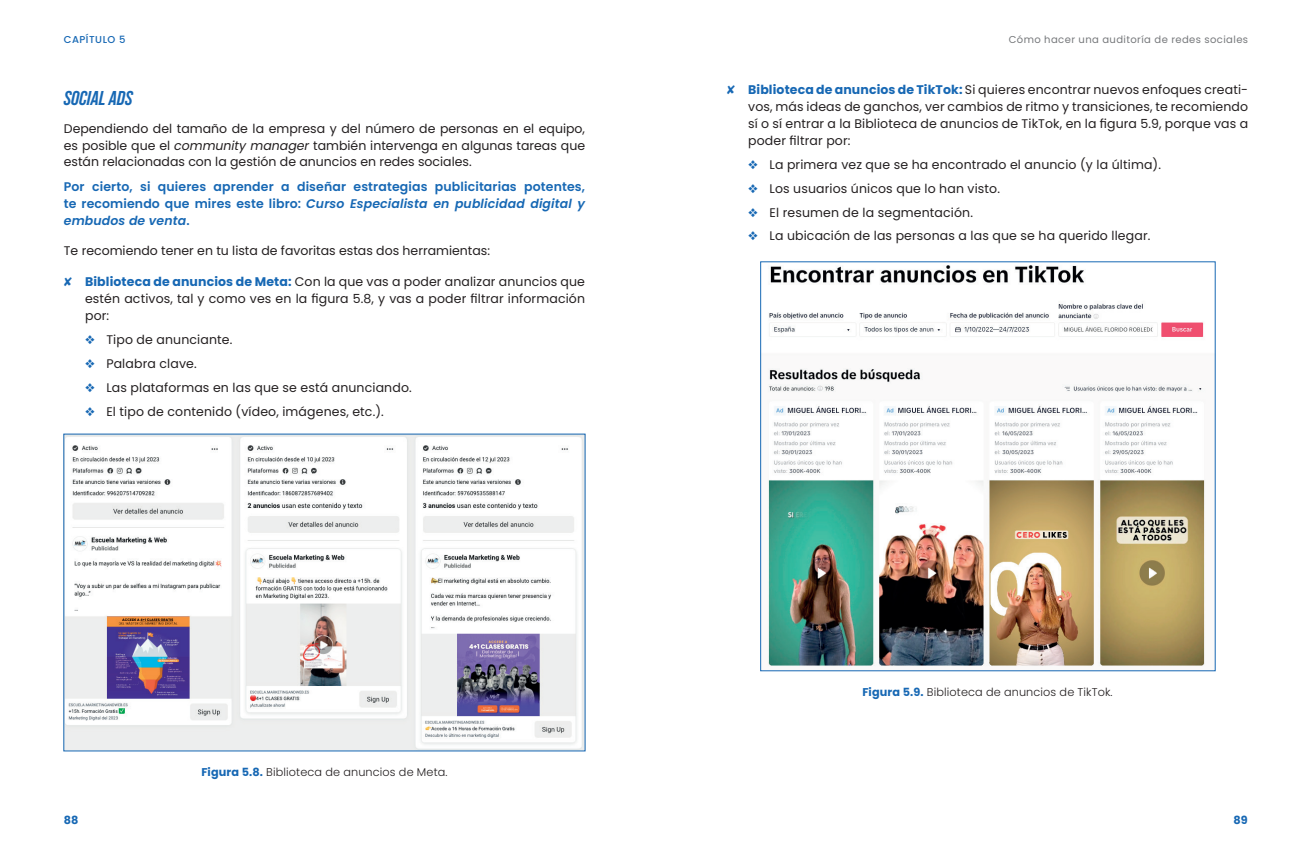
<style>
.page{position:relative;width:1312px;height:851px;background:#fff}
.page>*{position:absolute;margin:0;border:0;box-sizing:border-box;transform-origin:0 0}
.t1{font:italic 700 20px "Bebas Neue Pro";color:#1768b4}
.t2{font:12.5px/16.9px "Poppins";letter-spacing:.01em;color:#231f20;text-align:justify}
.t3{font:600 12.5px/16.9px "Poppins";letter-spacing:.01em;color:#1768b4;text-align:justify}
.t4{font:300 11.25px "Poppins";letter-spacing:.01em;color:#231f20}
.t5{font:700 11.25px "Poppins";color:#1768b4}
.t6{font:10px "Poppins";letter-spacing:.04em;color:#76787b}
.t7{font:500 10px "Poppins";letter-spacing:.05em;color:#1768b4}
.s1{font-style:italic}
.s2{color:#1768b4}
.s3{font-weight:700;color:#1768b4}
</style>
<div class="page">
<img style="left:65px;top:435px;width:518px;height:314px">
<img style="left:768px;top:265px;width:437px;height:401px">
<p class="t7" style="left:64px;top:34px;width:63px">CAPÍTULO 5</p>
<h1 class="t1" style="left:64px;top:87px;width:70px">SOCIAL ADS</h1>
<p class="t2" style="left:64px;top:120px;width:522px">Dependiendo del tamaño de la empresa y del número de personas en el equipo, es posible que el <span class="s1">community manager</span> también intervenga en algunas tareas que están relacionadas con la gestión de anuncios en redes sociales.</p>
<p class="t3" style="left:64px;top:179px;width:522px">Por cierto, si quieres aprender a diseñar estrategias publicitarias potentes, te recomiendo que mires este libro: <span class="s1">Curso Especialista en publicidad digital y embudos de venta</span>.</p>
<p class="t2" style="left:64px;top:242px;width:427px">Te recomiendo tener en tu lista de favoritas estas dos herramientas:</p>
<p class="t2" style="left:85px;top:273px;width:501px;text-indent:-21px"><span class="s2">✘</span> <span class="s3">Biblioteca de anuncios de Meta:</span> Con la que vas a poder analizar anuncios que estén activos, tal y como ves en la figura 5.8, y vas a poder filtrar información por:</p>
<p class="t2" style="left:85px;top:331px;width:149px"><span class="s2">❖</span> Tipo de anunciante.</p>
<p class="t2" style="left:85px;top:355px;width:113px"><span class="s2">❖</span> Palabra clave.</p>
<p class="t2" style="left:85px;top:379px;width:328px"><span class="s2">❖</span> Las plataformas en las que se está anunciando.</p>
<p class="t2" style="left:85px;top:403px;width:300px"><span class="s2">❖</span> El tipo de contenido (vídeo, imágenes, etc.).</p>
<p class="t4" style="left:201px;top:765px;width:248px"><span class="s3">Figura 5.8.</span> Biblioteca de anuncios de Meta.</p>
<p class="t6" style="left:1008px;top:34px;width:241px">Cómo hacer una auditoría de redes sociales</p>
<p class="t2" style="left:748px;top:81px;width:501px;text-indent:-21px"><span class="s2">✘</span> <span class="s3">Biblioteca de anuncios de TikTok:</span> Si quieres encontrar nuevos enfoques creati&shy;vos, más ideas de ganchos, ver cambios de ritmo y transiciones, te recomiendo sí o sí entrar a la Biblioteca de anuncios de TikTok, en la figura 5.9, porque vas a poder filtrar por:</p>
<p class="t2" style="left:748px;top:156px;width:414px"><span class="s2">❖</span> La primera vez que se ha encontrado el anuncio (y la última).</p>
<p class="t2" style="left:748px;top:180px;width:253px"><span class="s2">❖</span> Los usuarios únicos que lo han visto.</p>
<p class="t2" style="left:748px;top:204px;width:226px"><span class="s2">❖</span> El resumen de la segmentación.</p>
<p class="t2" style="left:748px;top:228px;width:403px"><span class="s2">❖</span> La ubicación de las personas a las que se ha querido llegar.</p>
<p class="t4" style="left:862px;top:685px;width:252px"><span class="s3">Figura 5.9.</span> Biblioteca de anuncios de TikTok.</p>
<p class="t5" style="left:64px;top:813px;width:16px">88</p>
<p class="t5" style="left:1233px;top:813px;width:16px">89</p>
</div>
